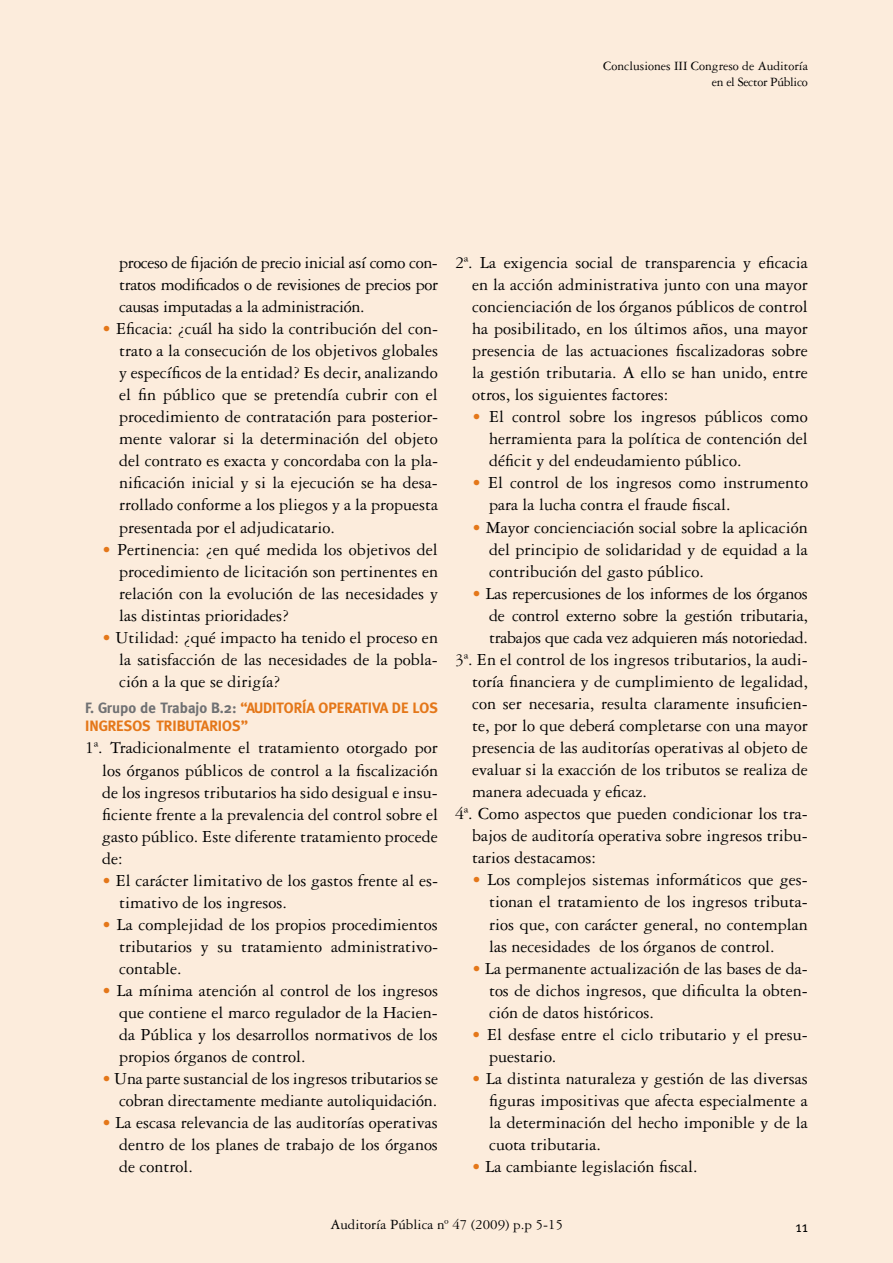
<style>
.page{position:relative;width:893px;height:1263px;background:#fcecdc}
.page>*{position:absolute;margin:0;border:0;box-sizing:border-box;transform-origin:0 0}
.t1{font:18px/22px "Garamond Three";color:#000;text-align:justify}
.t2{font:700 15px/18px "Meta";color:#e47719}
.t3{font:15px "Garamond Three";color:#000}
.t4{font:15px "Meta";color:#000}
.t5{font:13.5px/16.2px "Garamond Three";color:#000;text-align:right}
.s1{color:#e47719}
.s2{color:#707173}
</style>
<div class="page">
<p class="t5" style="left:603px;top:58px;width:206px">Conclusiones III Congreso de Auditoría en el Sector Público</p>
<p class="t1" style="left:119px;top:252px;width:320px">proceso de fijación de precio inicial así como con&shy;tratos modificados o de revisiones de precios por causas imputadas a la administración.</p>
<p class="t1" style="left:119px;top:318px;width:320px;text-indent:-17px"><span class="s1">•</span> Eficacia: ¿cuál ha sido la contribución del con&shy;trato a la consecución de los objetivos globales y específicos de la entidad? Es decir, analizando el fin público que se pretendía cubrir con el procedimiento de contratación para posterior&shy;mente valorar si la determinación del objeto del contrato es exacta y concordaba con la pla&shy;nificación inicial y si la ejecución se ha desa&shy;rrollado conforme a los pliegos y a la propuesta presentada por el adjudicatario.</p>
<p class="t1" style="left:119px;top:538px;width:320px;text-indent:-17px"><span class="s1">•</span> Pertinencia: ¿en qué medida los objetivos del procedimiento de licitación son pertinentes en relación con la evolución de las necesidades y las distintas prioridades?</p>
<p class="t1" style="left:119px;top:626px;width:320px;text-indent:-17px"><span class="s1">•</span> Utilidad: ¿qué impacto ha tenido el proceso en la satisfacción de las necesidades de la pobla&shy;ción a la que se dirigía?</p>
<p class="t2" style="left:85px;top:699px;width:354px"><span class="s2">F. Grupo de Trabajo B.2:</span> “AUDITORÍA OPERATIVA DE LOS<br>INGRESOS TRIBUTARIOS”</p>
<p class="t1" style="left:102px;top:737px;width:337px;text-indent:-17px">1ª. Tradicionalmente el tratamiento otorgado por los órganos públicos de control a la fiscalización de los ingresos tributarios ha sido desigual e insu&shy;ficiente frente a la prevalencia del control sobre el gasto público. Este diferente tratamiento procede de:</p>
<p class="t1" style="left:119px;top:869px;width:320px;text-indent:-17px"><span class="s1">•</span> El carácter limitativo de los gastos frente al es&shy;timativo de los ingresos.</p>
<p class="t1" style="left:119px;top:913px;width:320px;text-indent:-17px"><span class="s1">•</span> La complejidad de los propios procedimientos tributarios y su tratamiento administrativo&shy;contable.</p>
<p class="t1" style="left:119px;top:980px;width:320px;text-indent:-17px"><span class="s1">•</span> La mínima atención al control de los ingresos que contiene el marco regulador de la Hacien&shy;da Pública y los desarrollos normativos de los propios órganos de control.</p>
<p class="t1" style="left:102px;top:1068px;width:337px;text-align:right"><span class="s1">•</span> Una parte sustancial de los ingresos tributarios se cobran directamente mediante autoliquidación.</p>
<p class="t1" style="left:119px;top:1112px;width:320px;text-indent:-17px"><span class="s1">•</span> La escasa relevancia de las auditorías operativas dentro de los planes de trabajo de los órganos de control.</p>
<p class="t1" style="left:472px;top:252px;width:337px;text-indent:-17px">2ª. La exigencia social de transparencia y eficacia en la acción administrativa junto con una mayor concienciación de los órganos públicos de control ha posibilitado, en los últimos años, una mayor presencia de las actuaciones fiscalizadoras sobre la gestión tributaria. A ello se han unido, entre otros, los siguientes factores:</p>
<p class="t1" style="left:489px;top:406px;width:320px;text-indent:-17px"><span class="s1">•</span> El control sobre los ingresos públicos como herramienta para la política de contención del déficit y del endeudamiento público.</p>
<p class="t1" style="left:489px;top:472px;width:320px;text-indent:-17px"><span class="s1">•</span> El control de los ingresos como instrumento para la lucha contra el fraude fiscal.</p>
<p class="t1" style="left:489px;top:516px;width:320px;text-indent:-17px"><span class="s1">•</span> Mayor concienciación social sobre la aplicación del principio de solidaridad y de equidad a la contribución del gasto público.</p>
<p class="t1" style="left:472px;top:582px;width:337px"><span class="s1">•</span> Las repercusiones de los informes de los órganos</p>
<p class="t1" style="left:489px;top:604px;width:320px">de control externo sobre la gestión tributaria,</p>
<p class="t1" style="left:489px;top:626px;width:320px">trabajos que cada vez adquieren más notoriedad.</p>
<p class="t1" style="left:455px;top:648px;width:354px">3ª. En el control de los ingresos tributarios, la audi-</p>
<p class="t1" style="left:472px;top:670px;width:337px">toría financiera y de cumplimiento de legalidad,</p>
<p class="t1" style="left:472px;top:693px;width:337px">con ser necesaria, resulta claramente insuficien-</p>
<p class="t1" style="left:472px;top:715px;width:337px">te, por lo que deberá completarse con una mayor</p>
<p class="t1" style="left:472px;top:737px;width:337px">presencia de las auditorías operativas al objeto de</p>
<p class="t1" style="left:472px;top:759px;width:337px">evaluar si la exacción de los tributos se realiza de</p>
<p class="t1" style="left:472px;top:781px;width:177px">manera adecuada y eficaz.</p>
<p class="t1" style="left:455px;top:803px;width:354px">4ª. Como aspectos que pueden condicionar los tra-</p>
<p class="t1" style="left:472px;top:825px;width:337px">bajos de auditoría operativa sobre ingresos tribu-</p>
<p class="t1" style="left:472px;top:847px;width:125px">tarios destacamos:</p>
<p class="t1" style="left:489px;top:869px;width:320px;text-indent:-17px"><span class="s1">•</span> Los complejos sistemas informáticos que ges&shy;tionan el tratamiento de los ingresos tributa&shy;rios que, con carácter general, no contemplan las necesidades de los órganos de control.</p>
<p class="t1" style="left:489px;top:957px;width:320px;text-indent:-17px"><span class="s1">•</span> La permanente actualización de las bases de da&shy;tos de dichos ingresos, que dificulta la obten&shy;ción de datos históricos.</p>
<p class="t1" style="left:489px;top:1023px;width:320px;text-indent:-17px"><span class="s1">•</span> El desfase entre el ciclo tributario y el presu&shy;puestario.</p>
<p class="t1" style="left:489px;top:1067px;width:320px;text-indent:-17px"><span class="s1">•</span> La distinta naturaleza y gestión de las diversas figuras impositivas que afecta especialmente a la determinación del hecho imponible y de la cuota tributaria.</p>
<p class="t1" style="left:472px;top:1156px;width:227px"><span class="s1">•</span> La cambiante legislación fiscal.</p>
<p class="t3" style="left:330px;top:1216px;width:234px">Auditoría Pública nº 47 (2009) p.p 5-15</p>
<p class="t4" style="left:796px;top:1218px;width:14px">11</p>
</div>
